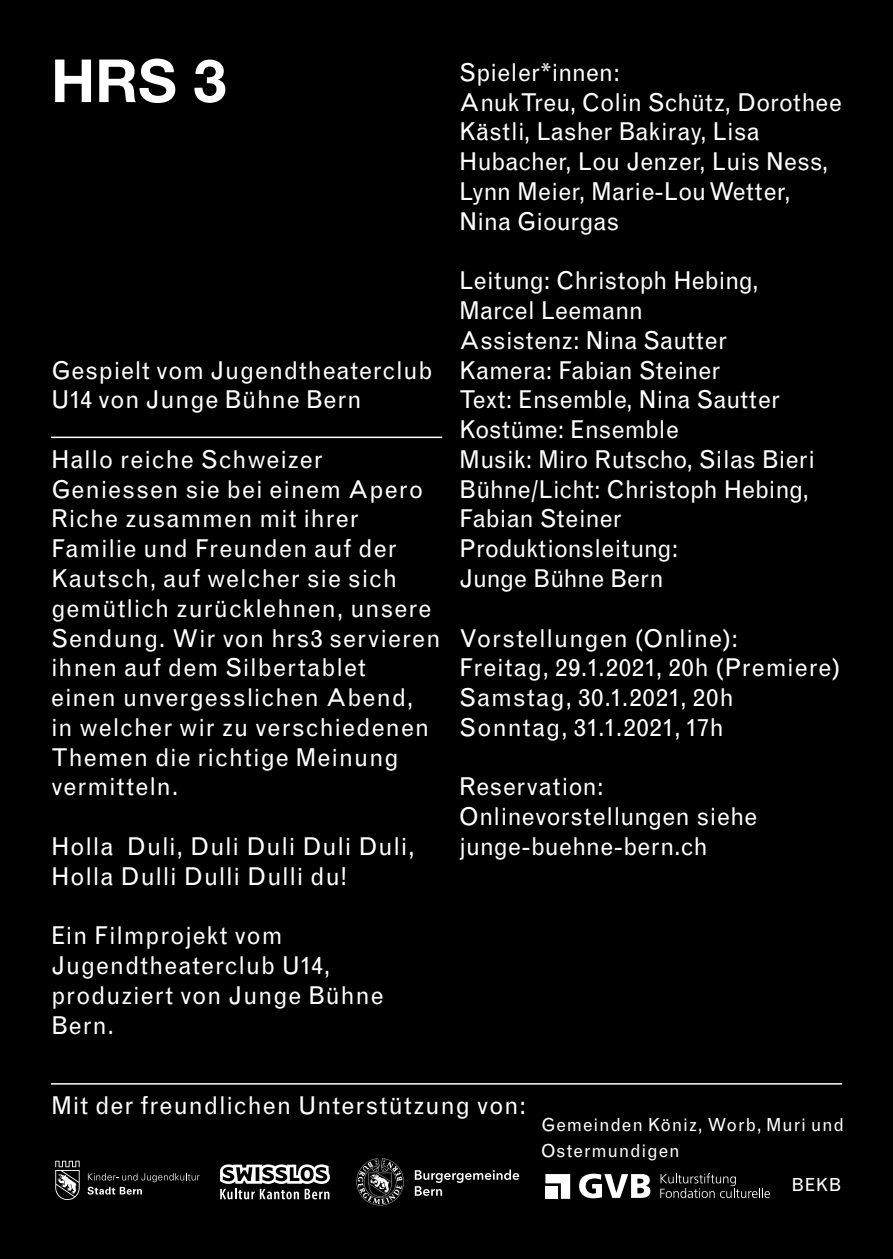
<style>
.page{position:relative;width:893px;height:1259px;background:#000}
.page>*{position:absolute;margin:0;border:0;box-sizing:border-box;transform-origin:0 0}
.t1{font:700 59.4px "Helvetica Neue";color:#fff}
.t2{font:24.6px/29.7px "Grotesque MT Std";letter-spacing:.025em;color:#fff}
.t3{font:24.6px/29.7px "Grotesque MT Std";color:#fff}
.t4{font:24.6px/29.7px "Grotesque MT Std";letter-spacing:.005em;color:#fff}
.t5{font:18px/25.5px "Grotesque MT Std";letter-spacing:.04em;color:#fff}
</style>
<div class="page">
<hr style="left:51px;top:1083px;width:791px;height:1px;background:#fff">
<hr style="left:51px;top:436px;width:391px;height:2px;background:#fff">
<svg style="left:356px;top:1158px;width:163px;height:47px"></svg>
<svg style="left:220px;top:1164px;width:110px;height:35px"></svg>
<svg style="left:55px;top:1160px;width:25px;height:40px"></svg>
<svg style="left:88px;top:1173px;width:112px;height:21px"></svg>
<svg style="left:579px;top:1173px;width:71px;height:25px"></svg>
<svg style="left:545px;top:1174px;width:25px;height:24px"></svg>
<svg style="left:660px;top:1173px;width:110px;height:25px"></svg>
<h1 class="t1" style="left:51px;top:34px;width:177px">HRS 3</h1>
<p class="t3" style="left:459px;top:58px;width:384px">Spieler*innen:<br>Anuk Treu, Colin Schütz, Dorothee<br>Kästli, Lasher Bakiray, Lisa<br>Hubacher, Lou Jenzer, Luis Ness,<br>Lynn Meier, Marie-Lou Wetter,<br>Nina Giourgas</p>
<p class="t3" style="left:459px;top:266px;width:357px">Leitung: Christoph Hebing,<br>Marcel Leemann<br>Assistenz: Nina Sautter<br>Kamera: Fabian Steiner<br>Text: Ensemble, Nina Sautter<br>Kostüme: Ensemble<br>Musik: Miro Rutscho, Silas Bieri<br>Bühne/Licht: Christoph Hebing,<br>Fabian Steiner<br>Produktionsleitung:<br>Junge Bühne Bern</p>
<p class="t2" style="left:459px;top:623px;width:383px">Vorstellungen (Online):<br>Freitag, 29.1.2021, 20h (Premiere)<br>Samstag, 30.1.2021, 20h<br>Sonntag, 31.1.2021, 17h</p>
<p class="t4" style="left:459px;top:772px;width:300px">Reservation:<br>Onlinevorstellungen siehe junge-buehne-bern.ch</p>
<p class="t2" style="left:51px;top:355px;width:383px">Gespielt vom Jugendtheaterclub<br>U14 von Junge Bühne Bern</p>
<p class="t2" style="left:51px;top:444px;width:391px">Hallo reiche Schweizer<br>Geniessen sie bei einem Apero<br>Riche zusammen mit ihrer<br>Familie und Freunden auf der<br>Kautsch, auf welcher sie sich gemütlich zurücklehnen, unsere<br>Sendung. Wir von hrs3 servieren ihnen auf dem Silbertablet<br>einen unvergesslichen Abend, in welcher wir zu verschiedenen<br>Themen die richtige Meinung vermitteln.</p>
<p class="t2" style="left:51px;top:831px;width:365px">Holla Duli, Duli Duli Duli Duli,<br>Holla Dulli Dulli Dulli du!</p>
<p class="t2" style="left:51px;top:921px;width:334px">Ein Filmprojekt vom<br>Jugendtheaterclub U14, produziert von Junge Bühne<br>Bern.</p>
<p class="t2" style="left:51px;top:1091px;width:476px">Mit der freundlichen Unterstützung von:</p>
<p class="t5" style="left:541px;top:1112px;width:305px">Gemeinden Köniz, Worb, Muri und<br>Ostermundigen</p>
<p class="t5" style="left:791px;top:1172px;width:51px">BEKB</p>
</div>
